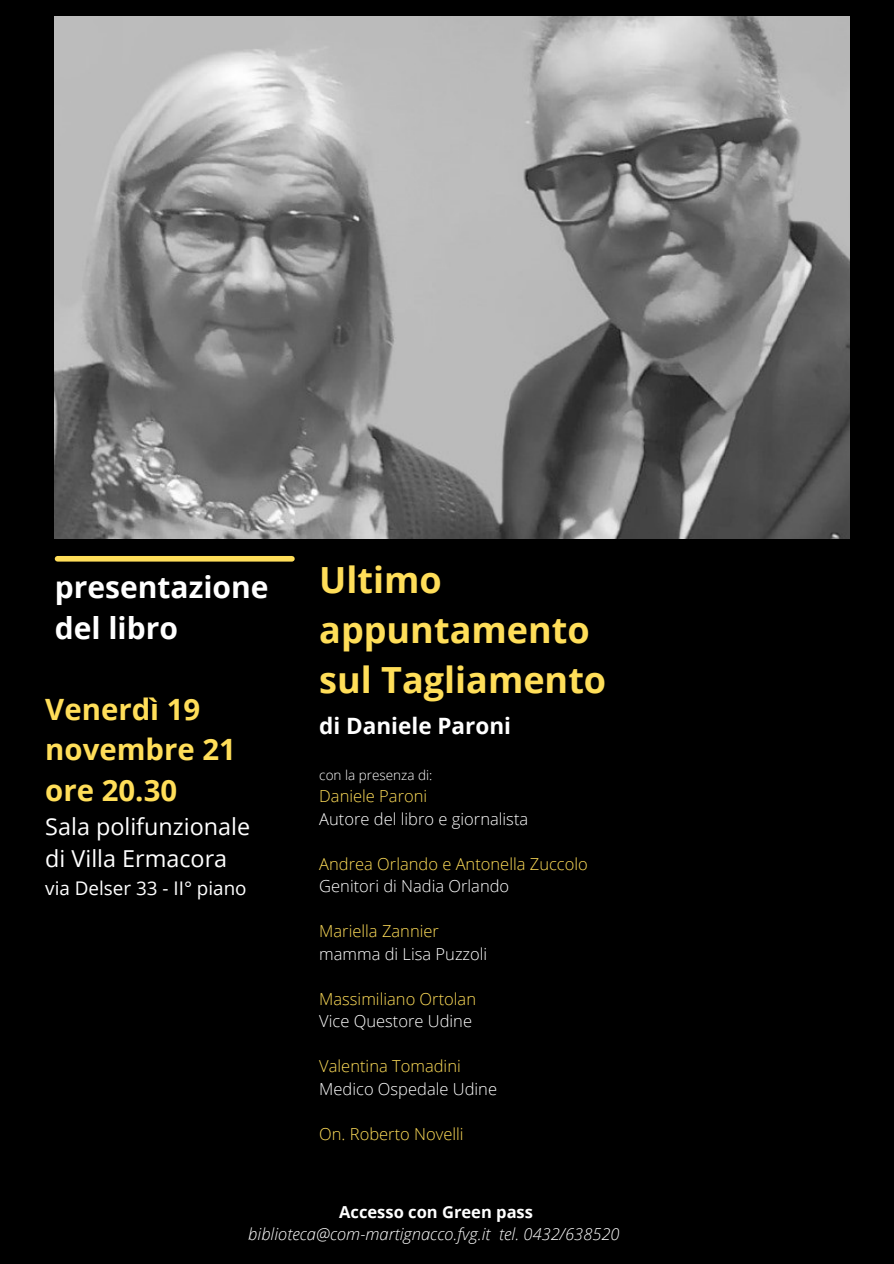
<style>
.page{position:relative;width:894px;height:1264px;background:#fff}
.page>*{position:absolute;margin:0;border:0;box-sizing:border-box;transform-origin:0 0}
.t1{font:700 36px "Open Sans";color:#ffde59}
.t2{font:700 30px "Open Sans";color:#fff}
.t3{font:700 29.4px/40.5px "Open Sans";color:#ffde59}
.t4{font:23.4px/32.7px "Open Sans";color:#fff}
.t5{font:700 22.5px "Open Sans";color:#fff}
.t6{font:18.9px "Open Sans";color:#fff}
.t7{font:300 16.5px "Open Sans";color:#ffde59}
.t8{font:300 16.5px "Open Sans";color:#fff}
.t9{font:italic 300 16.5px "Open Sans";color:#fff}
.t10{font:700 16.5px "Open Sans";color:#fff}
.t11{font:300 13.5px "Open Sans";color:#fff}
</style>
<div class="page">
<div style="left:0;top:0;width:893px;height:1263px;background:#000"></div>
<img style="left:55px;top:17px;width:793px;height:521px">
<div style="left:58px;top:556px;width:234px;height:5px;background:#ffde59"></div>
<p class="t2" style="left:55px;top:565px;width:215px">presentazione</p>
<p class="t2" style="left:55px;top:607px;width:125px">del libro</p>
<p class="t3" style="left:45px;top:688px;width:192px">Venerdì 19 novembre 21</p>
<p class="t3" style="left:45px;top:769px;width:133px">ore 20.30</p>
<p class="t4" style="left:45px;top:809px;width:206px">Sala polifunzionale di Villa Ermacora</p>
<p class="t6" style="left:45px;top:875px;width:203px">via Delser 33 - II° piano</p>
<p class="t1" style="left:319px;top:555px;width:124px">Ultimo</p>
<p class="t1" style="left:319px;top:604px;width:272px">appuntamento</p>
<p class="t1" style="left:319px;top:654px;width:288px">sul Tagliamento</p>
<p class="t5" style="left:319px;top:710px;width:193px">di Daniele Paroni</p>
<p class="t11" style="left:319px;top:765px;width:114px">con la presenza di:</p>
<p class="t7" style="left:319px;top:784px;width:109px">Daniele Paroni</p>
<p class="t8" style="left:319px;top:807px;width:210px">Autore del libro e giornalista</p>
<p class="t7" style="left:319px;top:852px;width:270px">Andrea Orlando e Antonella Zuccolo</p>
<p class="t8" style="left:319px;top:874px;width:191px">Genitori di Nadia Orlando</p>
<p class="t7" style="left:319px;top:919px;width:121px">Mariella Zannier</p>
<p class="t8" style="left:319px;top:942px;width:169px">mamma di Lisa Puzzoli</p>
<p class="t7" style="left:319px;top:987px;width:158px">Massimiliano Ortolan</p>
<p class="t8" style="left:319px;top:1009px;width:154px">Vice Questore Udine</p>
<p class="t7" style="left:319px;top:1054px;width:143px">Valentina Tomadini</p>
<p class="t8" style="left:319px;top:1077px;width:179px">Medico Ospedale Udine</p>
<p class="t7" style="left:319px;top:1122px;width:146px">On. Roberto Novelli</p>
<p class="t10" style="left:339px;top:1200px;width:195px">Accesso con Green pass</p>
<p class="t9" style="left:248px;top:1222px;width:373px">biblioteca@com-martignacco.fvg.it tel. 0432/638520</p>
</div>
